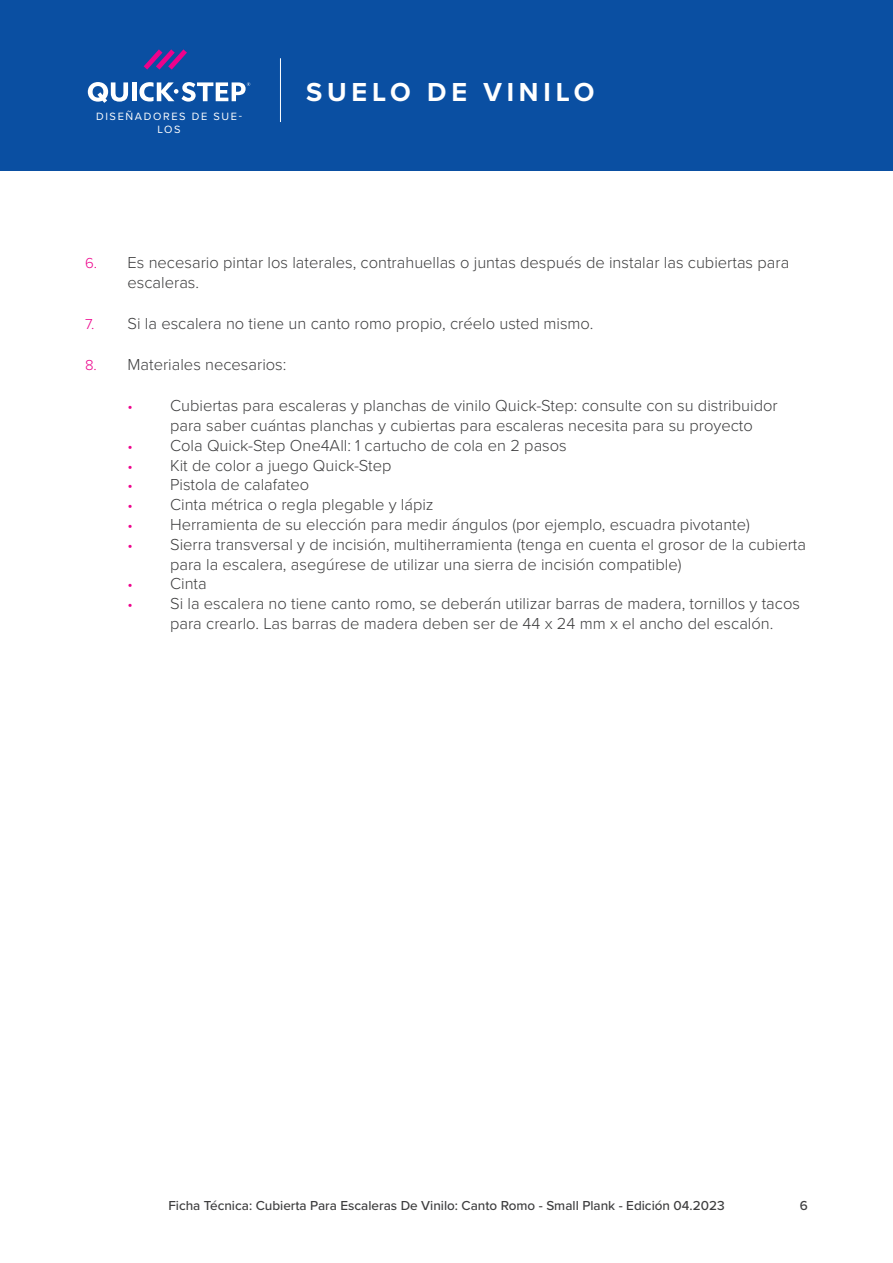
<style>
.page{position:relative;width:893px;height:1263px;background:#fff}
.page>*{position:absolute;margin:0;border:0;box-sizing:border-box;transform-origin:0 0}
.Range{font:700 27px "Proxima Nova";letter-spacing:.175em;color:#fff}
.t1{font:300 16.5px/19.8px "Proxima Nova";color:#3e3e3f}
.t2{font:500 13.5px "Proxima Nova";color:#3e3e3f}
.FloorDesigners{font:10.95px/13.2px "Proxima Nova";letter-spacing:.15em;color:#fff;text-align:center}
.s1{font-size:15px;color:#ed028c}
</style>
<div class="page">
<div style="left:0;top:0;width:893px;height:170px;background:#0a4fa2"></div>
<hr style="left:280px;top:58px;width:1px;height:64px;background:#fff">
<svg style="left:144px;top:49px;width:43px;height:21px"></svg>
<svg style="left:88px;top:82px;width:40px;height:21px"></svg>
<hr style="left:132px;top:82px;width:4px;height:19px;background:#fff">
<svg style="left:139px;top:82px;width:111px;height:20px"></svg>
<p class="FloorDesigners" style="left:96px;top:110px;width:147px">DISEÑADORES DE SUE-<br>LOS</p>
<p class="Range" style="left:306px;top:72px;width:290px">SUELO DE VINILO</p>
<p class="t1" style="left:128px;top:252px;width:663px;text-indent:-43px"><span class="s1">6.</span> Es necesario pintar los laterales, contrahuellas o juntas después de instalar las cubiertas para escaleras.</p>
<p class="t1" style="left:85px;top:313px;width:510px"><span class="s1">7.</span> Si la escalera no tiene un canto romo propio, créelo usted mismo.</p>
<p class="t1" style="left:85px;top:354px;width:203px"><span class="s1">8.</span> Materiales necesarios:</p>
<p class="t1" style="left:170px;top:395px;width:609px;text-indent:-43px"><span class="s1">•</span> Cubiertas para escaleras y planchas de vinilo Quick-Step: consulte con su distribuidor para saber cuántas planchas y cubiertas para escaleras necesita para su proyecto</p>
<p class="t1" style="left:128px;top:434px;width:441px"><span class="s1">•</span> Cola Quick-Step One4All: 1 cartucho de cola en 2 pasos</p>
<p class="t1" style="left:128px;top:454px;width:265px"><span class="s1">•</span> Kit de color a juego Quick-Step</p>
<p class="t1" style="left:128px;top:474px;width:183px"><span class="s1">•</span> Pistola de calafateo</p>
<p class="t1" style="left:128px;top:494px;width:308px"><span class="s1">•</span> Cinta métrica o regla plegable y lápiz</p>
<p class="t1" style="left:128px;top:514px;width:624px"><span class="s1">•</span> Herramienta de su elección para medir ángulos (por ejemplo, escuadra pivotante)</p>
<p class="t1" style="left:170px;top:533px;width:637px;text-indent:-43px"><span class="s1">•</span> Sierra transversal y de incisión, multiherramienta (tenga en cuenta el grosor de la cubierta para la escalera, asegúrese de utilizar una sierra de incisión compatible)</p>
<p class="t1" style="left:128px;top:573px;width:81px"><span class="s1">•</span> Cinta</p>
<p class="t1" style="left:170px;top:593px;width:631px;text-indent:-43px"><span class="s1">•</span> Si la escalera no tiene canto romo, se deberán utilizar barras de madera, tornillos y tacos para crearlo. Las barras de madera deben ser de 44 x 24 mm x el ancho del escalón.</p>
<p class="t2" style="left:168px;top:1195px;width:558px">Ficha Técnica: Cubierta Para Escaleras De Vinilo: Canto Romo - Small Plank - Edición 04.2023</p>
<p class="t2" style="left:800px;top:1195px;width:10px">6</p>
</div>
